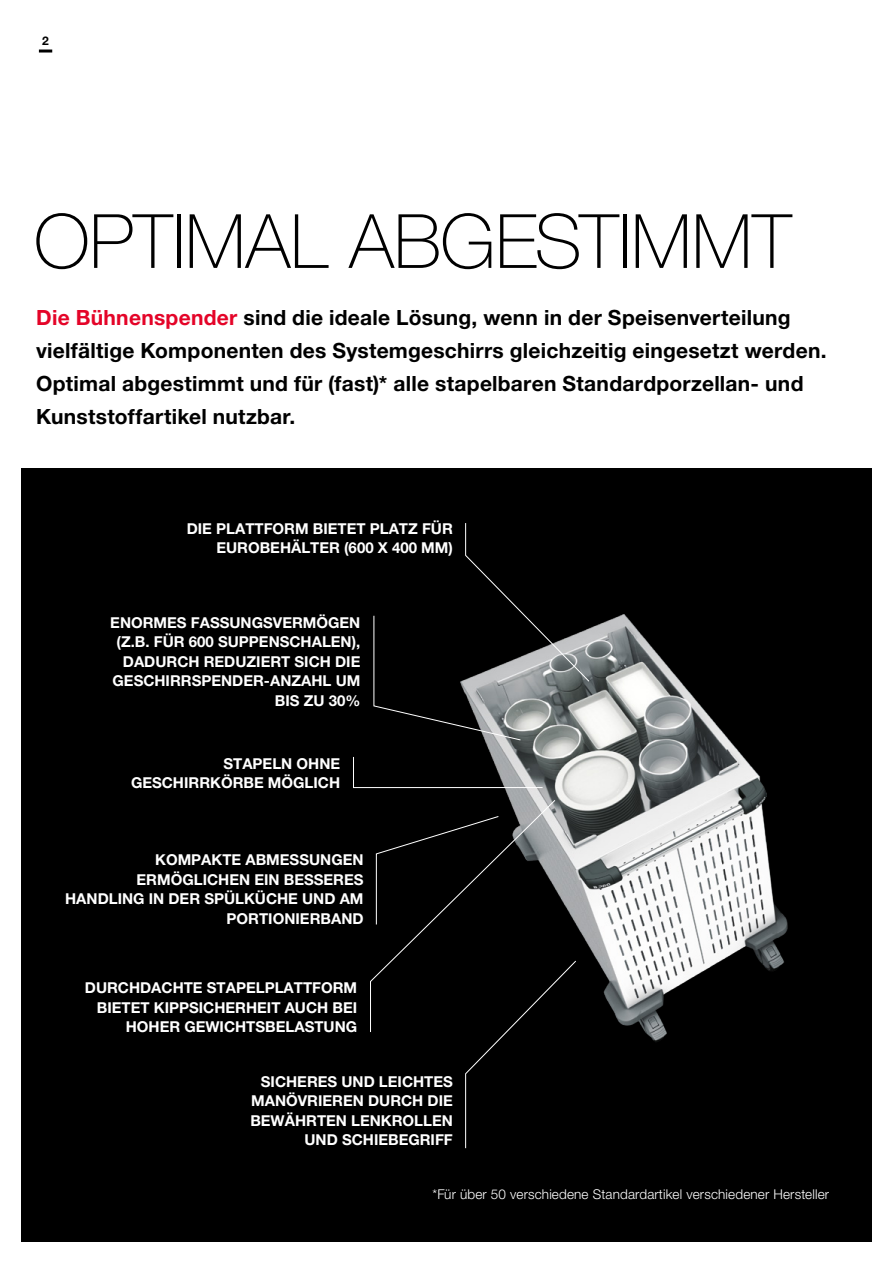
<style>
.page{position:relative;width:893px;height:1263px;background:#fff}
.page>*{position:absolute;margin:0;border:0;box-sizing:border-box;transform-origin:0 0}
.t1{font:100 75px "Helvetica Neue LTW1 G";letter-spacing:-.005em;color:#000}
.t2{font:700 21px/33px "Helvetica Neue LTW1 G";letter-spacing:.01em;color:#000}
.t3{font:700 15px/19.5px "Helvetica Neue LTW1 G";color:#fff;text-align:right}
.t4{font:300 13.5px "Helvetica Neue LTW1 G";letter-spacing:.01em;color:#fff}
.t5{font:700 12px "Helvetica Neue LTW1 G";color:#000}
.s1{color:#e40428}
</style>
<div class="page">
<div style="left:21px;top:468px;width:851px;height:774px;background:#000"></div>
<img style="left:415px;top:614px;width:373px;height:428px">
<svg style="left:373px;top:523px;width:217px;height:218px"></svg>
<svg style="left:353px;top:756px;width:191px;height:32px"></svg>
<svg style="left:370px;top:799px;width:207px;height:350px"></svg>
<svg style="left:39px;top:50px;width:13px;height:3px"></svg>
<p class="t5" style="left:42px;top:33px;width:8px">2</p>
<h1 class="t1" style="left:34px;top:197px;width:759px">OPTIMAL ABGESTIMMT</h1>
<p class="t2" style="left:36px;top:301px;width:792px"><span class="s1">Die Bühnenspender</span> sind die ideale Lösung, wenn in der Speisenverteilung vielfältige Komponenten des Systemgeschirrs gleichzeitig eingesetzt werden.<br>Optimal abgestimmt und für (fast)* alle stapelbaren Standardporzellan- und Kunststoffartikel nutzbar.</p>
<p class="t3" style="left:187px;top:519px;width:268px">DIE PLATTFORM BIETET PLATZ FÜR<br>EUROBEHÄLTER (600 X 400 MM)</p>
<p class="t3" style="left:110px;top:613px;width:252px">ENORMES FASSUNGSVERMÖGEN (Z.B. FÜR 600 SUPPENSCHALEN),<br>DADURCH REDUZIERT SICH DIE<br>GESCHIRRSPENDER-ANZAHL UM<br>BIS ZU 30%</p>
<p class="t3" style="left:131px;top:753px;width:211px">STAPELN OHNE<br>GESCHIRRKÖRBE MÖGLICH</p>
<p class="t3" style="left:65px;top:850px;width:300px">KOMPAKTE ABMESSUNGEN<br>ERMÖGLICHEN EIN BESSERES<br>HANDLING IN DER SPÜLKÜCHE UND AM<br>PORTIONIERBAND</p>
<p class="t3" style="left:85px;top:978px;width:274px">DURCHDACHTE STAPELPLATTFORM<br>BIETET KIPPSICHERHEIT AUCH BEI<br>HOHER GEWICHTSBELASTUNG</p>
<p class="t3" style="left:250px;top:1071px;width:204px">SICHERES UND LEICHTES<br>MANÖVRIEREN DURCH DIE<br>BEWÄHRTEN LENKROLLEN<br>UND SCHIEBEGRIFF</p>
<p class="t4" style="left:432px;top:1186px;width:398px">*Für über 50 verschiedene Standardartikel verschiedener Hersteller</p>
</div>
